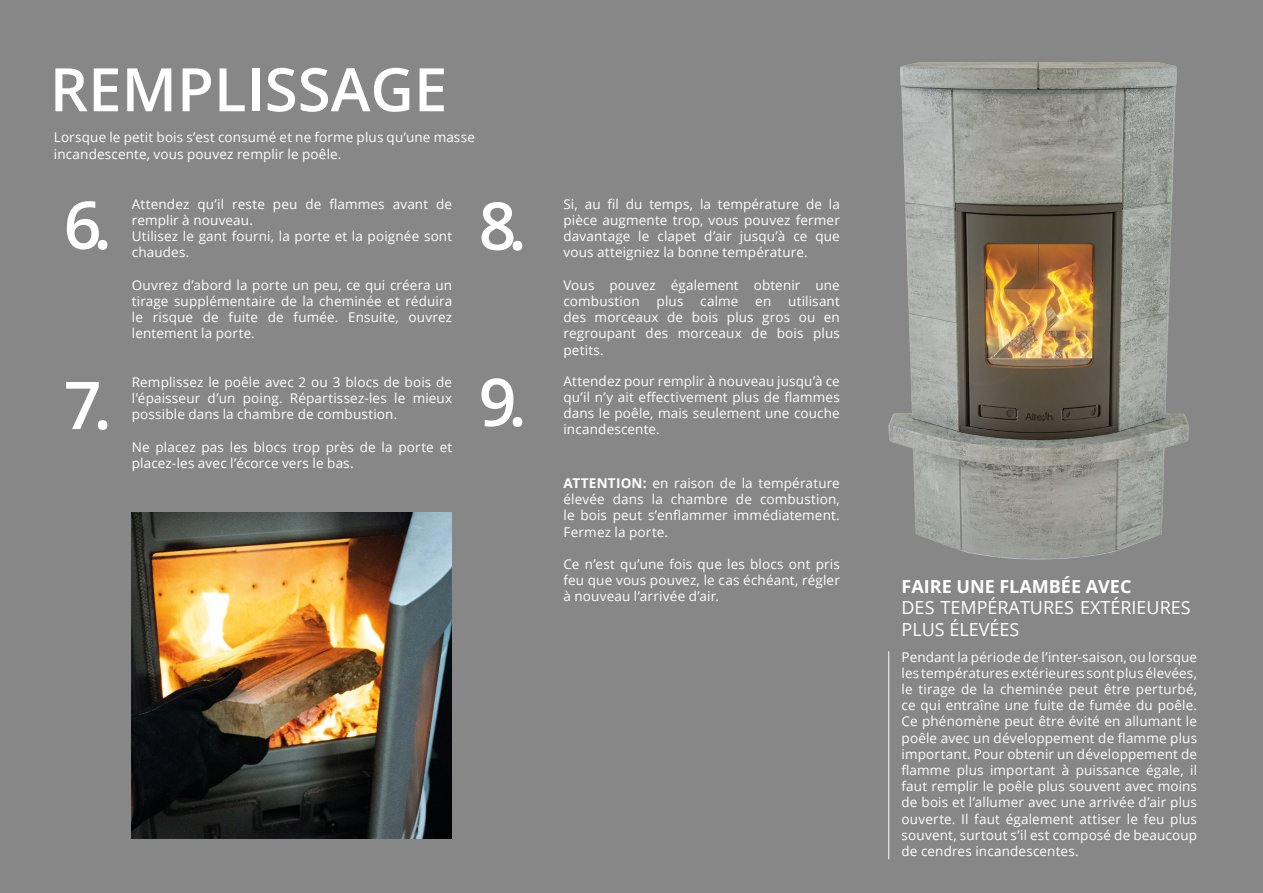
<style>
.page{position:relative;width:1263px;height:893px;background:#878787}
.page>*{position:absolute;margin:0;border:0;box-sizing:border-box;transform-origin:0 0}
.H1_-_Rechtsboven_-_light{font:600 66px "Open Sans";color:#fff}
.H1_-_Rechtsboven_-_light-2{font:600 60px "Open Sans";color:#fff}
.H1_-_Rechtsboven_-_light-3{font:18px/21.6px "Open Sans";color:#fff}
.H1_-_Rechtsboven_-_light-4{font:700 18px "Open Sans";color:#fff}
.Basis_Streep_-_Altech_Grey{font:13.5px/16.2px "Open Sans";letter-spacing:.01em;color:#fff;text-align:justify}
.s1{font-weight:700}
</style>
<div class="page">
<hr style="left:888px;top:651px;width:1px;height:208px;background:#fff">
<img style="left:132px;top:513px;width:320px;height:326px">
<img style="left:888px;top:62px;width:301px;height:498px">
<p class="H1_-_Rechtsboven_-_light-2" style="left:50px;top:48px;width:399px">REMPLISSAGE</p>
<p class="Basis_Streep_-_Altech_Grey" style="left:54px;top:129px;width:422px">Lorsque le petit bois s’est consumé et ne forme plus qu’une masse incandescente, vous pouvez remplir le poêle.</p>
<p class="Basis_Streep_-_Altech_Grey" style="left:132px;top:195px;width:322px">Attendez qu’il reste peu de flammes avant de remplir à nouveau.</p>
<p class="Basis_Streep_-_Altech_Grey" style="left:132px;top:228px;width:322px">Utilisez le gant fourni, la porte et la poignée sont chaudes.</p>
<p class="Basis_Streep_-_Altech_Grey" style="left:132px;top:276px;width:322px">Ouvrez d’abord la porte un peu, ce qui créera un tirage supplémentaire de la cheminée et réduira le risque de fuite de fumée. Ensuite, ouvrez lentement la porte.</p>
<p class="Basis_Streep_-_Altech_Grey" style="left:132px;top:374px;width:322px">Remplissez le poêle avec 2 ou 3 blocs de bois de l’épaisseur d’un poing. Répartissez-les le mieux possible dans la chambre de combustion.</p>
<p class="Basis_Streep_-_Altech_Grey" style="left:132px;top:438px;width:322px">Ne placez pas les blocs trop près de la porte et placez-les avec l’écorce vers le bas.</p>
<p class="H1_-_Rechtsboven_-_light" style="left:479px;top:181px;width:49px">8.</p>
<p class="Basis_Streep_-_Altech_Grey" style="left:563px;top:195px;width:278px">Si, au fil du temps, la température de la pièce augmente trop, vous pouvez fermer davantage le clapet d’air jusqu’à ce que vous atteigniez la bonne température.</p>
<p class="Basis_Streep_-_Altech_Grey" style="left:563px;top:276px;width:278px">Vous pouvez également obtenir une combustion plus calme en utilisant des morceaux de bois plus gros ou en regroupant des morceaux de bois plus petits.</p>
<p class="H1_-_Rechtsboven_-_light" style="left:479px;top:357px;width:49px">9.</p>
<p class="H1_-_Rechtsboven_-_light" style="left:64px;top:180px;width:49px">6.</p>
<p class="H1_-_Rechtsboven_-_light" style="left:64px;top:360px;width:49px">7.</p>
<p class="Basis_Streep_-_Altech_Grey" style="left:563px;top:372px;width:278px">Attendez pour remplir à nouveau jusqu’à ce qu’il n’y ait effectivement plus de flammes dans le poêle, mais seulement une couche incandescente.</p>
<p class="Basis_Streep_-_Altech_Grey" style="left:563px;top:475px;width:278px"><span class="s1">ATTENTION:</span> en raison de la température élevée dans la chambre de combustion, le bois peut s’enflammer immédiatement.<br>Fermez la porte.</p>
<p class="Basis_Streep_-_Altech_Grey" style="left:563px;top:556px;width:278px">Ce n’est qu’une fois que les blocs ont pris feu que vous pouvez, le cas échéant, régler à nouveau l’arrivée d’air.</p>
<p class="H1_-_Rechtsboven_-_light-4" style="left:901px;top:573px;width:231px">FAIRE UNE FLAMBÉE AVEC</p>
<p class="H1_-_Rechtsboven_-_light-3" style="left:901px;top:596px;width:291px">DES TEMPÉRATURES EXTÉRIEURES<br>PLUS ÉLEVÉES</p>
<p class="Basis_Streep_-_Altech_Grey" style="left:901px;top:648px;width:297px">Pendant la période de l’inter-saison, ou lorsque les températures extérieures sont plus élevées, le tirage de la cheminée peut être perturbé, ce qui entraîne une fuite de fumée du poêle.<br>Ce phénomène peut être évité en allumant le poêle avec un développement de flamme plus important. Pour obtenir un développement de flamme plus important à puissance égale, il faut remplir le poêle plus souvent avec moins de bois et l’allumer avec une arrivée d’air plus ouverte. Il faut également attiser le feu plus souvent, surtout s’il est composé de beaucoup de cendres incandescentes.</p>
</div>
